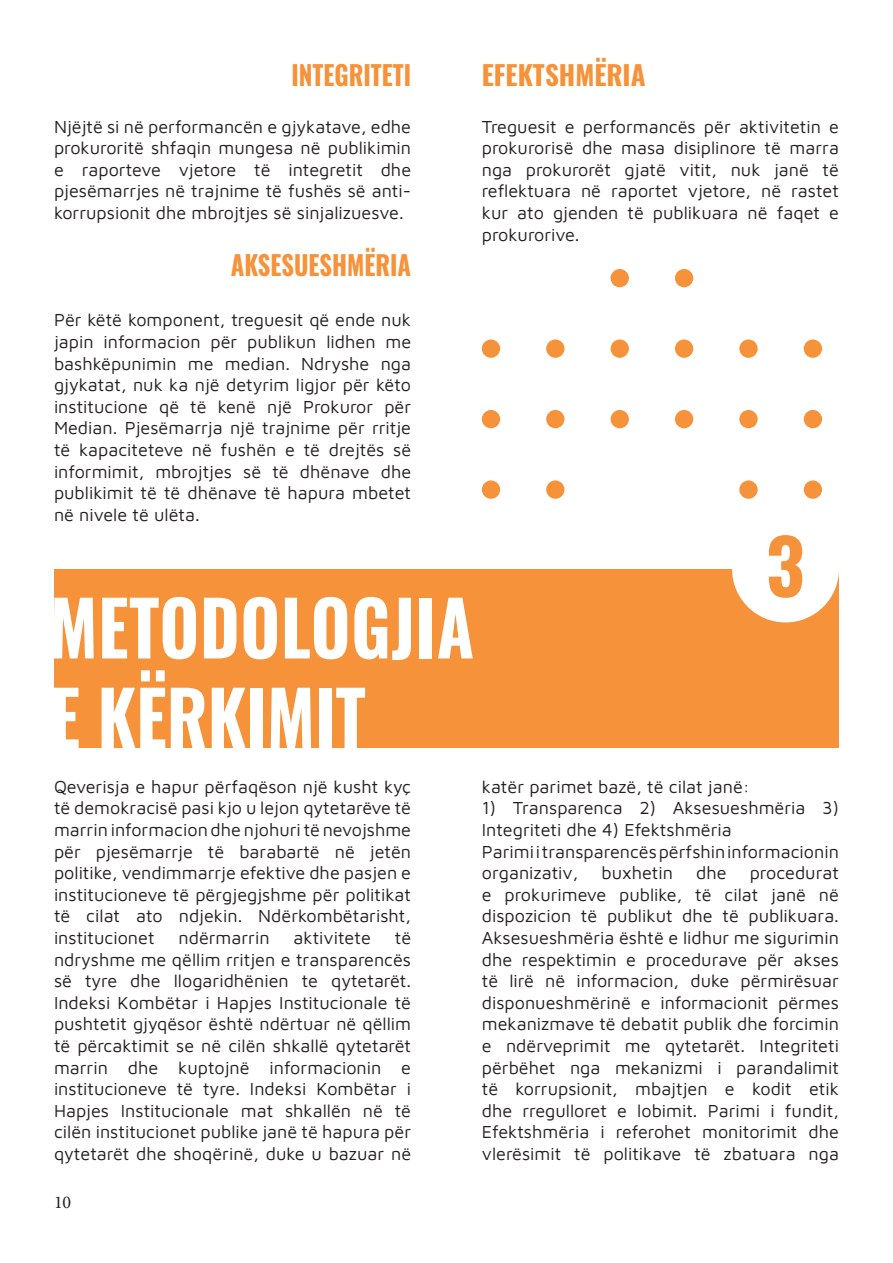
<style>
.page{position:relative;width:893px;height:1263px;background:#fff}
.page>*{position:absolute;margin:0;border:0;box-sizing:border-box;transform-origin:0 0}
.t1{font:700 75px/90px "Oswald";letter-spacing:.005em;color:#fff;scale:.91 1}
.t2{font:700 27px "Oswald";color:#f5923a;scale:.91 1}
.t3{font:700 27px "Oswald";color:#f5923a}
.t4{font:18px/21.6px "Maven Pro";color:#231f20;text-align:justify}
.t5{font:18px "Minion Pro";color:#231f20}
</style>
<div class="page">
<div style="left:54px;top:569px;width:785px;height:178px;background:#f5923a"></div>
<div style="left:732px;top:515px;width:107px;height:107px;background:#fff;border-radius:50%"></div>
<svg style="left:769px;top:535px;width:33px;height:63px"></svg>
<div style="left:804px;top:480px;width:18px;height:19px;background:#f5923a;border-radius:50%"></div>
<div style="left:546px;top:480px;width:18px;height:19px;background:#f5923a;border-radius:50%"></div>
<div style="left:675px;top:410px;width:18px;height:18px;background:#f5923a;border-radius:50%"></div>
<div style="left:739px;top:480px;width:19px;height:19px;background:#f5923a;border-radius:50%"></div>
<div style="left:482px;top:480px;width:18px;height:19px;background:#f5923a;border-radius:50%"></div>
<div style="left:611px;top:410px;width:18px;height:18px;background:#f5923a;border-radius:50%"></div>
<div style="left:804px;top:410px;width:18px;height:18px;background:#f5923a;border-radius:50%"></div>
<div style="left:546px;top:410px;width:18px;height:18px;background:#f5923a;border-radius:50%"></div>
<div style="left:675px;top:339px;width:18px;height:19px;background:#f5923a;border-radius:50%"></div>
<div style="left:739px;top:410px;width:19px;height:18px;background:#f5923a;border-radius:50%"></div>
<div style="left:482px;top:410px;width:18px;height:18px;background:#f5923a;border-radius:50%"></div>
<div style="left:611px;top:339px;width:18px;height:19px;background:#f5923a;border-radius:50%"></div>
<div style="left:804px;top:339px;width:18px;height:19px;background:#f5923a;border-radius:50%"></div>
<div style="left:546px;top:339px;width:18px;height:19px;background:#f5923a;border-radius:50%"></div>
<div style="left:675px;top:269px;width:18px;height:18px;background:#f5923a;border-radius:50%"></div>
<div style="left:739px;top:339px;width:19px;height:19px;background:#f5923a;border-radius:50%"></div>
<div style="left:482px;top:339px;width:18px;height:19px;background:#f5923a;border-radius:50%"></div>
<div style="left:611px;top:269px;width:18px;height:18px;background:#f5923a;border-radius:50%"></div>
<p class="t2" style="left:291px;top:51px;width:133px">INTEGRITETI</p>
<p class="t4" style="left:54px;top:115px;width:359px">Njëjtë si në performancën e gjykatave, edhe prokuroritë shfaqin mungesa në publikimin e raporteve vjetore të integretit dhe pjesëmarrjes në trajnime të fushës së anti&shy;korrupsionit dhe mbrojtjes së sinjalizuesve.</p>
<p class="t2" style="left:231px;top:241px;width:200px">AKSESUESHMËRIA</p>
<p class="t4" style="left:54px;top:308px;width:359px">Për këtë komponent, treguesit që ende nuk japin informacion për publikun lidhen me bashkëpunimin me median. Ndryshe nga gjykatat, nuk ka një detyrim ligjor për këto institucione që të kenë një Prokuror për Median. Pjesëmarrja një trajnime për rritje të kapaciteteve në fushën e të drejtës së informimit, mbrojtjes së të dhënave dhe publikimit të të dhënave të hapura mbetet në nivele të ulëta.</p>
<p class="t3" style="left:482px;top:51px;width:165px">EFEKTSHMËRIA</p>
<p class="t4" style="left:482px;top:115px;width:359px">Treguesit e performancës për aktivitetin e prokurorisë dhe masa disiplinore të marra nga prokurorët gjatë vitit, nuk janë të reflektuara në raportet vjetore, në rastet kur ato gjenden të publikuara në faqet e prokurorive.</p>
<p class="t1" style="left:50px;top:576px;width:468px">METODOLOGJIA<br>E KËRKIMIT</p>
<p class="t4" style="left:54px;top:775px;width:359px">Qeverisja e hapur përfaqëson një kusht kyç të demokracisë pasi kjo u lejon qytetarëve të marrin informacion dhe njohuri të nevojshme për pjesëmarrje të barabartë në jetën politike, vendimmarrje efektive dhe pasjen e institucioneve të përgjegjshme për politikat të cilat ato ndjekin. Ndërkombëtarisht, institucionet</p>
<p class="t4" style="left:179px;top:926px;width:93px">ndërmarrin</p>
<p class="t4" style="left:294px;top:926px;width:79px">aktivitete</p>
<p class="t4" style="left:54px;top:926px;width:359px;text-indent:341px">të ndryshme me qëllim rritjen e transparencës së tyre dhe llogaridhënien te qytetarët.<br>Indeksi Kombëtar i Hapjes Institucionale të pushtetit gjyqësor është ndërtuar në qëllim të përcaktimit se në cilën shkallë qytetarët marrin dhe kuptojnë informacionin e institucioneve të tyre. Indeksi Kombëtar i Hapjes Institucionale mat shkallën në të cilën institucionet publike janë të hapura për qytetarët dhe shoqërinë, duke u bazuar në</p>
<p class="t4" style="left:482px;top:775px;width:270px">katër parimet bazë, të cilat janë:</p>
<p class="t4" style="left:482px;top:796px;width:359px">1) Transparenca 2) Aksesueshmëria 3)<br>Integriteti dhe 4) Efektshmëria</p>
<p class="t4" style="left:482px;top:839px;width:359px">Parimi i transparencës përfshin informacionin organizativ,</p>
<p class="t4" style="left:602px;top:861px;width:73px">buxhetin</p>
<p class="t4" style="left:696px;top:861px;width:32px">dhe</p>
<p class="t4" style="left:482px;top:861px;width:359px;text-indent:268px">procedurat e prokurimeve publike, të cilat janë në dispozicion të publikut dhe të publikuara.<br>Aksesueshmëria është e lidhur me sigurimin dhe respektimin e procedurave për akses të lirë në informacion, duke përmirësuar disponueshmërinë e informacionit përmes mekanizmave të debatit publik dhe forcimin e ndërveprimit me qytetarët. Integriteti përbëhet nga mekanizmi i parandalimit të korrupsionit, mbajtjen e kodit etik dhe rregulloret e lobimit. Parimi i fundit, Efektshmëria i referohet monitorimit dhe vlerësimit të politikave të zbatuara nga</p>
<p class="t5" style="left:54px;top:1190px;width:19px">10</p>
</div>
